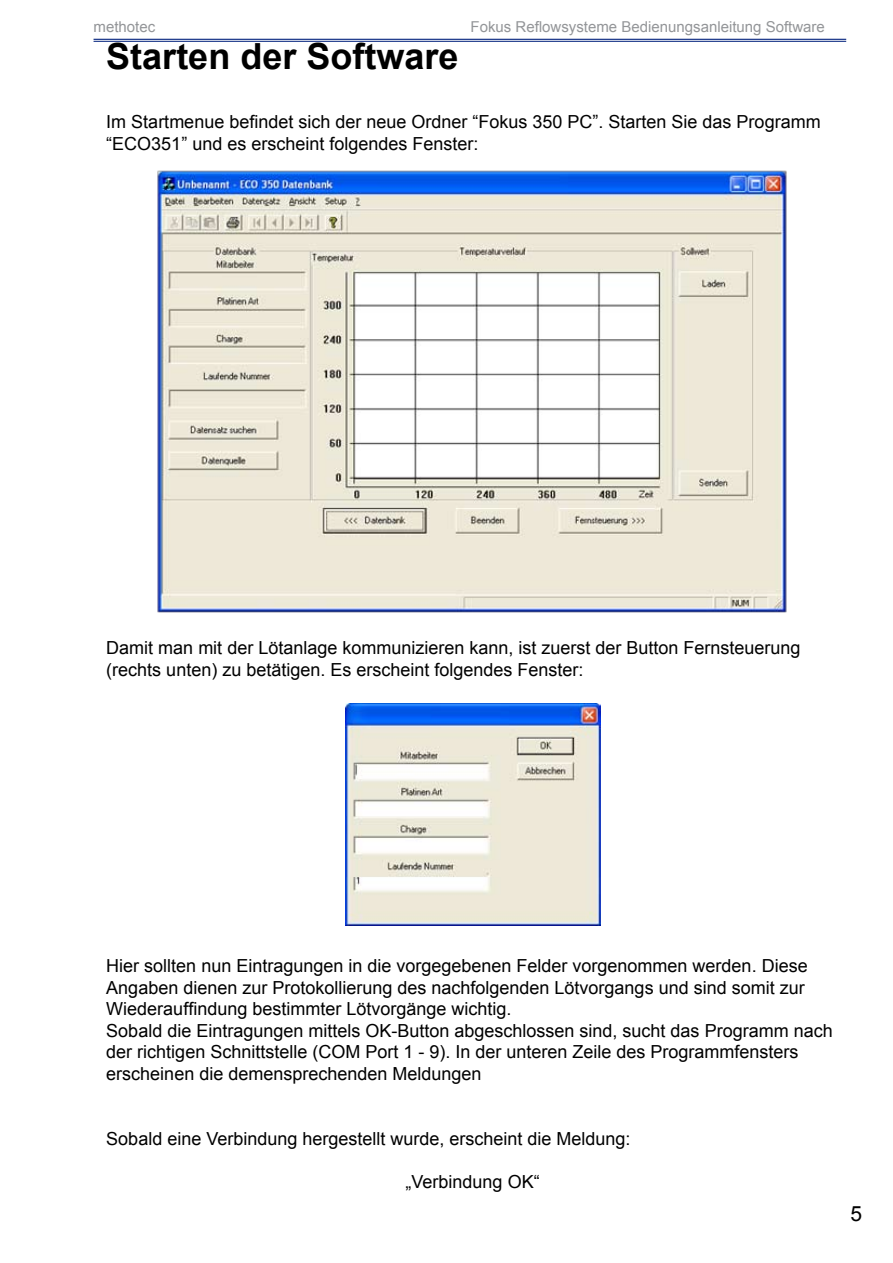
<style>
.page{position:relative;width:893px;height:1263px;background:#fff}
.page>*{position:absolute;margin:0;border:0;box-sizing:border-box;transform-origin:0 0}
.t1{font:700 36px "Arial";color:#000}
.t2{font:21px "Arial";color:#000}
.t3{font:18px/21.6px "Arial";color:#000}
.t4{font:15px "Arial";color:#939598}
</style>
<div class="page">
<hr style="left:94px;top:39px;width:752px;height:1px;background:#25408f">
<hr style="left:94px;top:41px;width:752px;height:1px;background:#25408f">
<img style="left:345px;top:704px;width:255px;height:221px">
<img style="left:157px;top:170px;width:630px;height:443px">
<p class="t4" style="left:94px;top:17px;width:63px">methotec</p>
<p class="t4" style="left:471px;top:17px;width:356px">Fokus Reflowsysteme Bedienungsanleitung Software</p>
<h1 class="t1" style="left:106px;top:32px;width:354px">Starten der Software</h1>
<p class="t3" style="left:106px;top:111px;width:716px">Im Startmenue befindet sich der neue Ordner “Fokus 350 PC”. Starten Sie das Programm “ECO351” und es erscheint folgendes Fenster:</p>
<p class="t3" style="left:106px;top:637px;width:696px">Damit man mit der Lötanlage kommunizieren kann, ist zuerst der Button Fernsteuerung (rechts unten) zu betätigen. Es erscheint folgendes Fenster:</p>
<p class="t3" style="left:106px;top:955px;width:728px">Hier sollten nun Eintragungen in die vorgegebenen Felder vorgenommen werden. Diese Angaben dienen zur Protokollierung des nachfolgenden Lötvorgangs und sind somit zur Wiederauffindung bestimmter Lötvorgänge wichtig.<br>Sobald die Eintragungen mittels OK-Button abgeschlossen sind, sucht das Programm nach der richtigen Schnittstelle (COM Port 1 - 9). In der unteren Zeile des Programmfensters erscheinen die demensprechenden Meldungen</p>
<p class="t3" style="left:106px;top:1128px;width:526px">Sobald eine Verbindung hergestellt wurde, erscheint die Meldung:</p>
<p class="t3" style="left:406px;top:1171px;width:136px">„Verbindung OK“</p>
<p class="t2" style="left:850px;top:1200px;width:13px">5</p>
</div>
